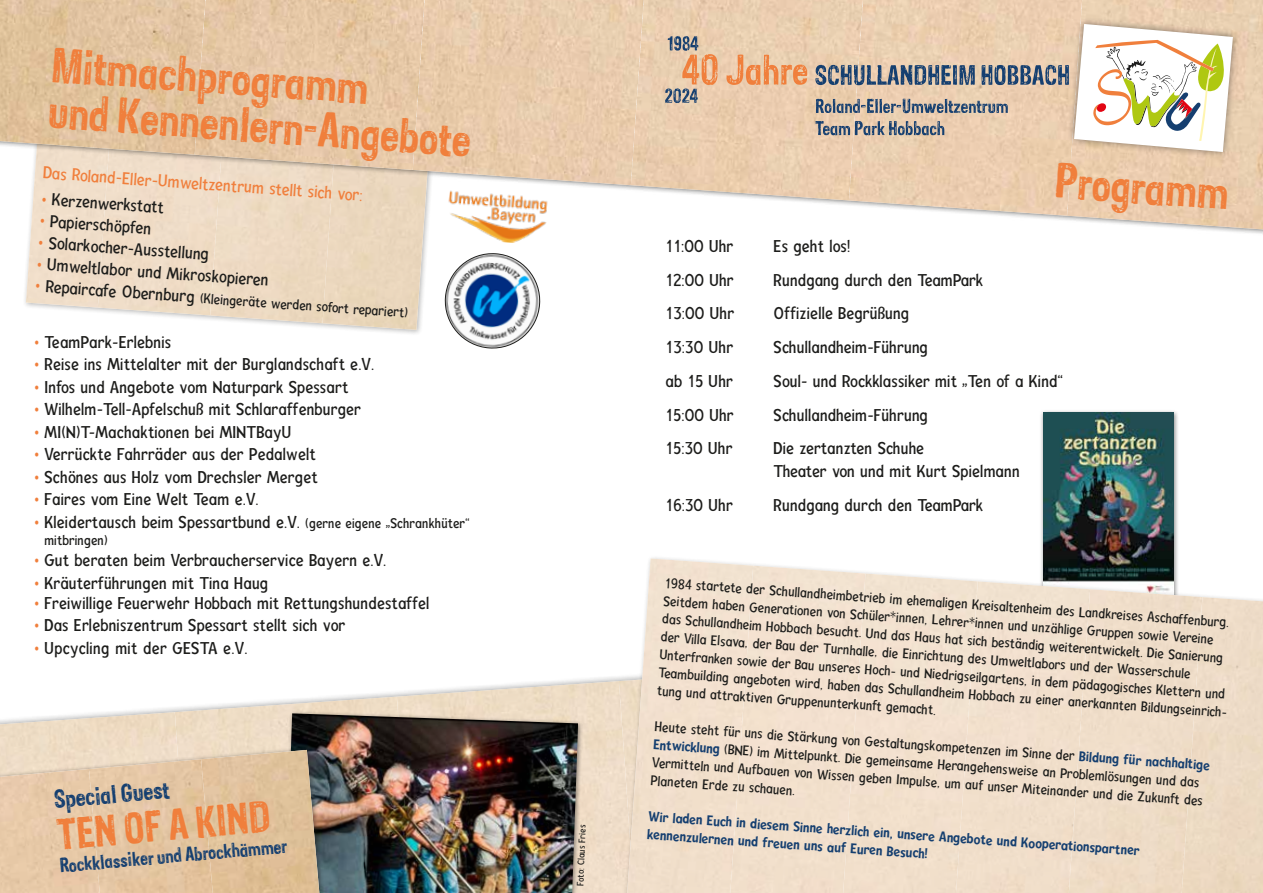
<style>
.page{position:relative;width:1263px;height:893px;background:#fff}
.page>*{position:absolute;margin:0;border:0;box-sizing:border-box;transform-origin:0 0}
.t1{font:40.5px/45.8px "Sans Culottes";color:#f07f3c}
.t2{font:36px "Sans Culottes";color:#f07f3c}
.t3{font:21px "Sans Culottes";color:#153f70}
.t4{font:16.5px/22.5px "Mingler";letter-spacing:-.01em;color:#1d1d1b}
.t5{font:16.5px "Mingler";color:#f07f3c}
.t6{font:16.5px "Sans Culottes";color:#153f70}
.t7{font:13.5px/18px "Mingler";letter-spacing:-.01em;color:#1d1d1b}
.t8{font:500 13.5px/18px "Mingler";color:#153f70}
.t9{font:9px "Mingler";color:#1d1d1b}
.s1{color:#f07f3c}
.s2{font-size:16.5px;color:#f07f3c}
.s3{font-size:16.5px}
.s4{font-size:13.5px}
.s5{font-weight:500;color:#153f70}
</style>
<div class="page">
<div style="left:1039px;top:409px;width:140px;height:193px;background:#1d1d1b;opacity:.5"></div>
<img style="left:1043px;top:412px;width:131px;height:143px">
<img style="left:26px;top:237px;width:72px;height:71px">
<div style="left:98px;top:237px;width:112px;height:78px;background:#efdcc6"></div>
<img style="left:210px;top:237px;width:112px;height:86px">
<img style="left:322px;top:237px;width:105px;height:93px">
<img style="left:175px;top:697px;width:222px;height:49px">
<div style="left:0;top:0;width:1263px;height:237px;background:#1d1d1b;opacity:.5"></div>
<svg style="left:0;top:155px;width:1067px;height:74px"></svg>
<img style="left:1067px;top:0;width:196px;height:229px">
<img style="left:849px;top:0;width:233px;height:216px">
<img style="left:631px;top:0;width:232px;height:200px">
<img style="left:413px;top:0;width:231px;height:185px">
<img style="left:195px;top:0;width:230px;height:170px">
<img style="left:0;top:0;width:205px;height:155px">
<div style="left:1067px;top:17px;width:173px;height:142px;background:#1d1d1b;opacity:.52"></div>
<svg style="left:444px;top:253px;width:97px;height:96px"></svg>
<img style="left:446px;top:189px;width:107px;height:54px">
<div style="left:282px;top:710px;width:301px;height:183px;background:#1d1d1b;opacity:.5"></div>
<img style="left:286px;top:713px;width:292px;height:180px">
<div style="left:0;top:746px;width:329px;height:147px;background:#1d1d1b;opacity:.5"></div>
<div style="left:0;top:750px;width:201px;height:19px;background:#eeddc6"></div>
<img style="left:0;top:769px;width:89px;height:124px">
<img style="left:89px;top:759px;width:112px;height:134px">
<img style="left:201px;top:750px;width:118px;height:143px">
<svg style="left:753px;top:558px;width:461px;height:39px"></svg>
<img style="left:622px;top:558px;width:131px;height:335px">
<div style="left:724px;top:566px;width:141px;height:327px;background:#f3e1cf"></div>
<div style="left:837px;top:573px;width:141px;height:320px;background:#f2e1ce"></div>
<div style="left:949px;top:581px;width:141px;height:312px;background:#f1dfcd"></div>
<div style="left:1061px;top:589px;width:141px;height:304px;background:#f0dec9"></div>
<div style="left:1173px;top:597px;width:90px;height:296px;background:#eddbc5"></div>
<svg style="left:665px;top:36px;width:142px;height:67px;background:#e1bb9c"></svg>
<svg style="left:815px;top:24px;width:418px;height:128px"></svg>
<h1 class="t1" style="left:53px;top:41px;width:425px;rotate:4deg">Mitmachprogramm<br>und Kennenlern-Angebote</h1>
<p class="t5" style="left:44px;top:162px;width:322px;rotate:4deg">Das Roland-Eller-Umweltzentrum stellt sich vor:</p>
<p class="t4" style="left:42px;top:187px;width:125px;rotate:4deg"><span class="s1">•</span> Kerzenwerkstatt</p>
<p class="t4" style="left:41px;top:209px;width:114px;rotate:4deg"><span class="s1">•</span> Papierschöpfen</p>
<p class="t4" style="left:39px;top:231px;width:173px;rotate:4deg"><span class="s1">•</span> Solarkocher-Ausstellung</p>
<p class="t4" style="left:38px;top:252px;width:234px;rotate:4deg"><span class="s1">•</span> Umweltlabor und Mikroskopieren</p>
<p class="t7" style="left:36px;top:277px;width:375px;rotate:4deg"><span class="s2">•</span> <span class="s3">Repaircafe Obernburg</span> (Kleingeräte werden sofort repariert)</p>
<p class="t4" style="left:34px;top:330px;width:139px"><span class="s1">•</span> TeamPark-Erlebnis</p>
<p class="t4" style="left:34px;top:353px;width:342px"><span class="s1">•</span> Reise ins Mittelalter mit der Burglandschaft e.V.</p>
<p class="t4" style="left:34px;top:375px;width:316px"><span class="s1">•</span> Infos und Angebote vom Naturpark Spessart</p>
<p class="t4" style="left:34px;top:398px;width:329px"><span class="s1">•</span> Wilhelm-Tell-Apfelschuß mit Schlaraffenburger</p>
<p class="t4" style="left:34px;top:420px;width:259px"><span class="s1">•</span> MI(N)T-Machaktionen bei MINTBayU</p>
<p class="t4" style="left:34px;top:443px;width:284px"><span class="s1">•</span> Verrückte Fahrräder aus der Pedalwelt</p>
<p class="t4" style="left:34px;top:465px;width:286px"><span class="s1">•</span> Schönes aus Holz vom Drechsler Merget</p>
<p class="t4" style="left:34px;top:488px;width:226px"><span class="s1">•</span> Faires vom Eine Welt Team e.V.</p>
<p class="t4" style="left:34px;top:510px;width:437px"><span class="s1">•</span> Kleidertausch beim Spessartbund e.V. <span class="s4">(gerne eigene „Schrankhüter“</span></p>
<p class="t7" style="left:44px;top:531px;width:65px">mitbringen)</p>
<p class="t4" style="left:34px;top:549px;width:354px"><span class="s1">•</span> Gut beraten beim Verbraucherservice Bayern e.V.</p>
<p class="t4" style="left:34px;top:571px;width:236px"><span class="s1">•</span> Kräuterführungen mit Tina Haug</p>
<p class="t4" style="left:34px;top:591px;width:397px"><span class="s1">•</span> Freiwillige Feuerwehr Hobbach mit Rettungshundestaffel</p>
<p class="t4" style="left:34px;top:614px;width:313px"><span class="s1">•</span> Das Erlebniszentrum Spessart stellt sich vor</p>
<p class="t4" style="left:34px;top:636px;width:215px"><span class="s1">•</span> Upcycling mit der GESTA e.V.</p>
<h3 class="t3" style="left:53px;top:784px;width:117px;rotate:-5deg">Special Guest</h3>
<h2 class="t2" style="left:55px;top:808px;width:216px;rotate:-5deg">TEN OF A KIND</h2>
<p class="t6" style="left:59px;top:853px;width:230px;rotate:-5deg">Rockklassiker und Abrockhämmer</p>
<p class="t9" style="left:575px;top:885px;width:62px;rotate:-88deg">Foto: Claus Fries</p>
<h1 class="t1" style="left:1057px;top:157px;width:176px;rotate:4deg">Programm</h1>
<p class="t4" style="left:666px;top:234px;width:70px">11:00 Uhr</p>
<p class="t4" style="left:774px;top:234px;width:79px">Es geht los!</p>
<p class="t4" style="left:666px;top:268px;width:70px">12:00 Uhr</p>
<p class="t4" style="left:774px;top:268px;width:211px">Rundgang durch den TeamPark</p>
<p class="t4" style="left:666px;top:302px;width:70px">13:00 Uhr</p>
<p class="t4" style="left:774px;top:302px;width:137px">Offizielle Begrüßung</p>
<p class="t4" style="left:666px;top:336px;width:69px">13:30 Uhr</p>
<p class="t4" style="left:774px;top:336px;width:156px">Schullandheim-Führung</p>
<p class="t4" style="left:666px;top:369px;width:69px">ab 15 Uhr</p>
<p class="t4" style="left:774px;top:369px;width:291px">Soul- und Rockklassiker mit „Ten of a Kind“</p>
<p class="t4" style="left:666px;top:403px;width:70px">15:00 Uhr</p>
<p class="t4" style="left:774px;top:403px;width:156px">Schullandheim-Führung</p>
<p class="t4" style="left:666px;top:437px;width:69px">15:30 Uhr</p>
<p class="t4" style="left:774px;top:437px;width:248px">Die zertanzten Schuhe<br>Theater von und mit Kurt Spielmann</p>
<p class="t4" style="left:666px;top:493px;width:69px">16:30 Uhr</p>
<p class="t4" style="left:774px;top:493px;width:211px">Rundgang durch den TeamPark</p>
<p class="t7" style="left:665px;top:574px;width:573px;rotate:4deg">1984 startete der Schullandheimbetrieb im ehemaligen Kreisaltenheim des Landkreises Aschaffenburg.<br>Seitdem haben Generationen von Schüler*innen, Lehrer*innen und unzählige Gruppen sowie Vereine das Schullandheim Hobbach besucht. Und das Haus hat sich beständig weiterentwickelt. Die Sanierung der Villa Elsava, der Bau der Turnhalle, die Einrichtung des Umweltlabors und der Wasserschule Unterfranken sowie der Bau unseres Hoch- und Niedrigseilgartens, in dem pädagogisches Klettern und Teambuilding angeboten wird, haben das Schullandheim Hobbach zu einer anerkannten Bildungseinrich&shy;tung und attraktiven Gruppenunterkunft gemacht.</p>
<p class="t7" style="left:655px;top:717px;width:558px;rotate:4deg">Heute steht für uns die Stärkung von Gestaltungskompetenzen im Sinne der <span class="s5">Bildung für nachhaltige Entwicklung</span> (BNE) im Mittelpunkt. Die gemeinsame Herangehensweise an Problemlösungen und das Vermitteln und Aufbauen von Wissen geben Impulse, um auf unser Miteinander und die Zukunft des Planeten Erde zu schauen.</p>
<p class="t8" style="left:649px;top:807px;width:494px;rotate:4deg">Wir laden Euch in diesem Sinne herzlich ein, unsere Angebote und Kooperationspartner kennenzulernen und freuen uns auf Euren Besuch!</p>
</div>
